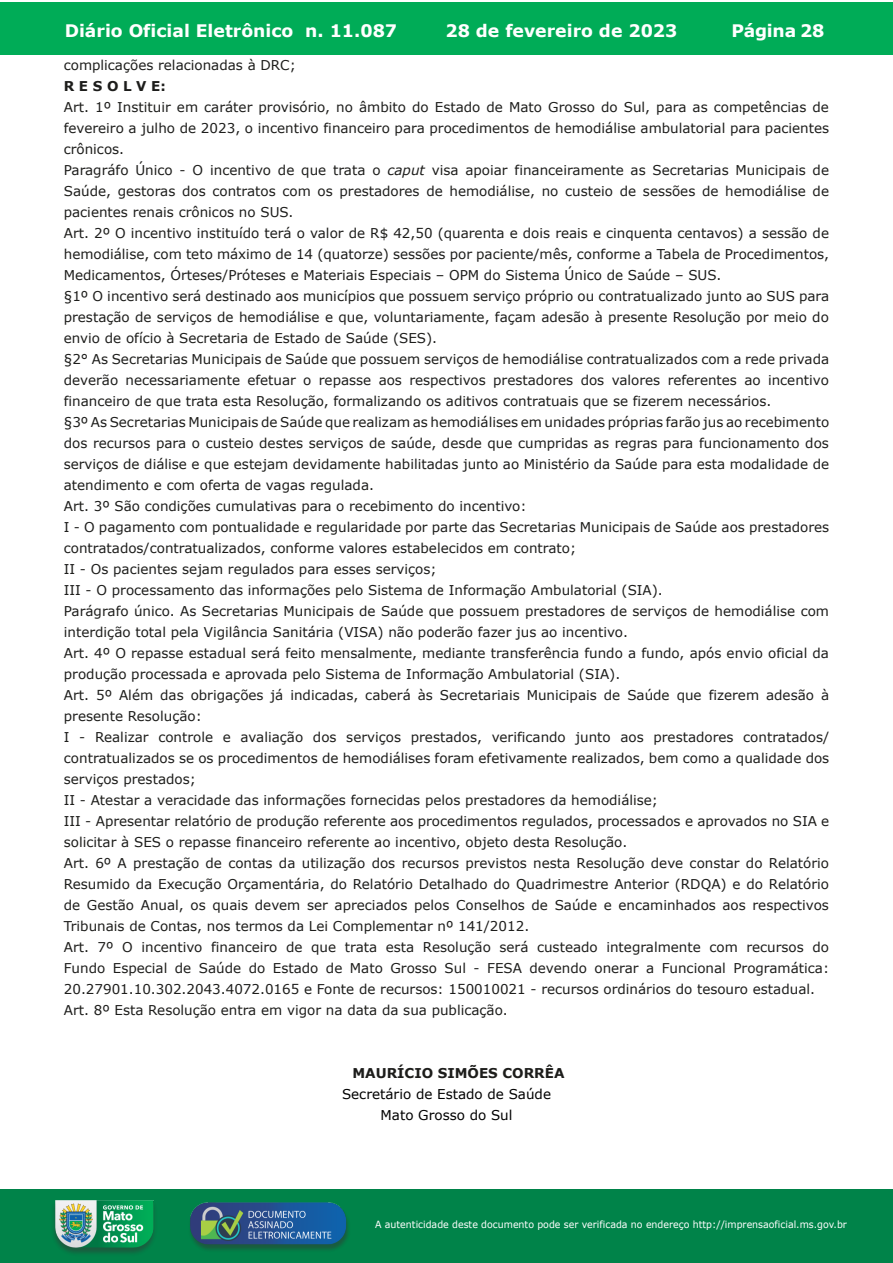
<style>
.page{position:relative;width:893px;height:1263px;background:#fff}
.page>*{position:absolute;margin:0;border:0;box-sizing:border-box;transform-origin:0 0}
.t1{font:700 17.25px "Verdana";color:#fff}
.t2{font:13.5px/21px "Verdana";color:#1d1d1b}
.t3{font:13.5px/21px "Verdana";color:#000;text-align:center}
.t4{font:700 13.5px "Verdana";color:#1d1d1b}
.t5{font:9.9px "Verdana";color:#fff;scale:.95 1}
.s1{font-style:italic}
</style>
<div class="page">
<div style="left:0;top:2px;width:893px;height:53px;background:#00ac57"></div>
<div style="left:1px;top:1189px;width:892px;height:74px;background:#008349"></div>
<img style="left:49px;top:1198px;width:111px;height:61px">
<img style="left:185px;top:1201px;width:168px;height:54px">
<p class="t1" style="left:65px;top:18px;width:334px">Diário Oficial Eletrônico n. 11.087</p>
<p class="t1" style="left:445px;top:18px;width:233px">28 de fevereiro de 2023</p>
<p class="t1" style="left:731px;top:18px;width:95px">Página 28</p>
<p class="t2" style="left:64px;top:54px;width:234px">complicações relacionadas à DRC;</p>
<p class="t4" style="left:64px;top:76px;width:104px">R E S O L V E:</p>
<p class="t2" style="left:64px;top:96px;width:767px">Art. 1º Instituir em caráter provisório, no âmbito do Estado de Mato Grosso do Sul, para as competências de fevereiro a julho de 2023, o incentivo financeiro para procedimentos de hemodiálise ambulatorial para pacientes crônicos.<br>Paragráfo Único - O incentivo de que trata o <span class="s1">caput</span> visa apoiar financeiramente as Secretarias Municipais de Saúde, gestoras dos contratos com os prestadores de hemodiálise, no custeio de sessões de hemodiálise de pacientes renais crônicos no SUS.<br>Art. 2º O incentivo instituído terá o valor de R$ 42,50 (quarenta e dois reais e cinquenta centavos) a sessão de hemodiálise, com teto máximo de 14 (quatorze) sessões por paciente/mês, conforme a Tabela de Procedimentos, Medicamentos, Órteses/Próteses e Materiais Especiais – OPM do Sistema Único de Saúde – SUS.<br>§1º O incentivo será destinado aos municípios que possuem serviço próprio ou contratualizado junto ao SUS para prestação de serviços de hemodiálise e que, voluntariamente, façam adesão à presente Resolução por meio do envio de ofício à Secretaria de Estado de Saúde (SES).<br>§2° As Secretarias Municipais de Saúde que possuem serviços de hemodiálise contratualizados com a rede privada deverão necessariamente efetuar o repasse aos respectivos prestadores dos valores referentes ao incentivo financeiro de que trata esta Resolução, formalizando os aditivos contratuais que se fizerem necessários.<br>§3º As Secretarias Municipais de Saúde que realizam as hemodiálises em unidades próprias farão jus ao recebimento dos recursos para o custeio destes serviços de saúde, desde que cumpridas as regras para funcionamento dos serviços de diálise e que estejam devidamente habilitadas junto ao Ministério da Saúde para esta modalidade de atendimento e com oferta de vagas regulada.<br>Art. 3º São condições cumulativas para o recebimento do incentivo:<br>I - O pagamento com pontualidade e regularidade por parte das Secretarias Municipais de Saúde aos prestadores contratados/contratualizados, conforme valores estabelecidos em contrato;<br>II - Os pacientes sejam regulados para esses serviços;<br>III - O processamento das informações pelo Sistema de Informação Ambulatorial (SIA).<br>Parágrafo único. As Secretarias Municipais de Saúde que possuem prestadores de serviços de hemodiálise com interdição total pela Vigilância Sanitária (VISA) não poderão fazer jus ao incentivo.<br>Art. 4º O repasse estadual será feito mensalmente, mediante transferência fundo a fundo, após envio oficial da produção processada e aprovada pelo Sistema de Informação Ambulatorial (SIA).<br>Art. 5º Além das obrigações já indicadas, caberá às Secretariais Municipais de Saúde que fizerem adesão à presente Resolução:<br>I - Realizar controle e avaliação dos serviços prestados, verificando junto aos prestadores contratados/ contratualizados se os procedimentos de hemodiálises foram efetivamente realizados, bem como a qualidade dos serviços prestados;<br>II - Atestar a veracidade das informações fornecidas pelos prestadores da hemodiálise;<br>III - Apresentar relatório de produção referente aos procedimentos regulados, processados e aprovados no SIA e solicitar à SES o repasse financeiro referente ao incentivo, objeto desta Resolução.<br>Art. 6º A prestação de contas da utilização dos recursos previstos nesta Resolução deve constar do Relatório Resumido da Execução Orçamentária, do Relatório Detalhado do Quadrimestre Anterior (RDQA) e do Relatório de Gestão Anual, os quais devem ser apreciados pelos Conselhos de Saúde e encaminhados aos respectivos Tribunais de Contas, nos termos da Lei Complementar nº 141/2012.<br>Art. 7º O incentivo financeiro de que trata esta Resolução será custeado integralmente com recursos do Fundo Especial de Saúde do Estado de Mato Grosso Sul - FESA devendo onerar a Funcional Programática:<br>20.27901.10.302.2043.4072.0165 e Fonte de recursos: 150010021 - recursos ordinários do tesouro estadual.<br>Art. 8º Esta Resolução entra em vigor na data da sua publicação.</p>
<p class="t4" style="left:352px;top:1063px;width:214px">MAURÍCIO SIMÕES CORRÊA</p>
<p class="t3" style="left:342px;top:1083px;width:211px">Secretário de Estado de Saúde<br>Mato Grosso do Sul</p>
<p class="t5" style="left:375px;top:1218px;width:498px">A autenticidade deste documento pode ser verificada no endereço http://imprensaoficial.ms.gov.br</p>
</div>
